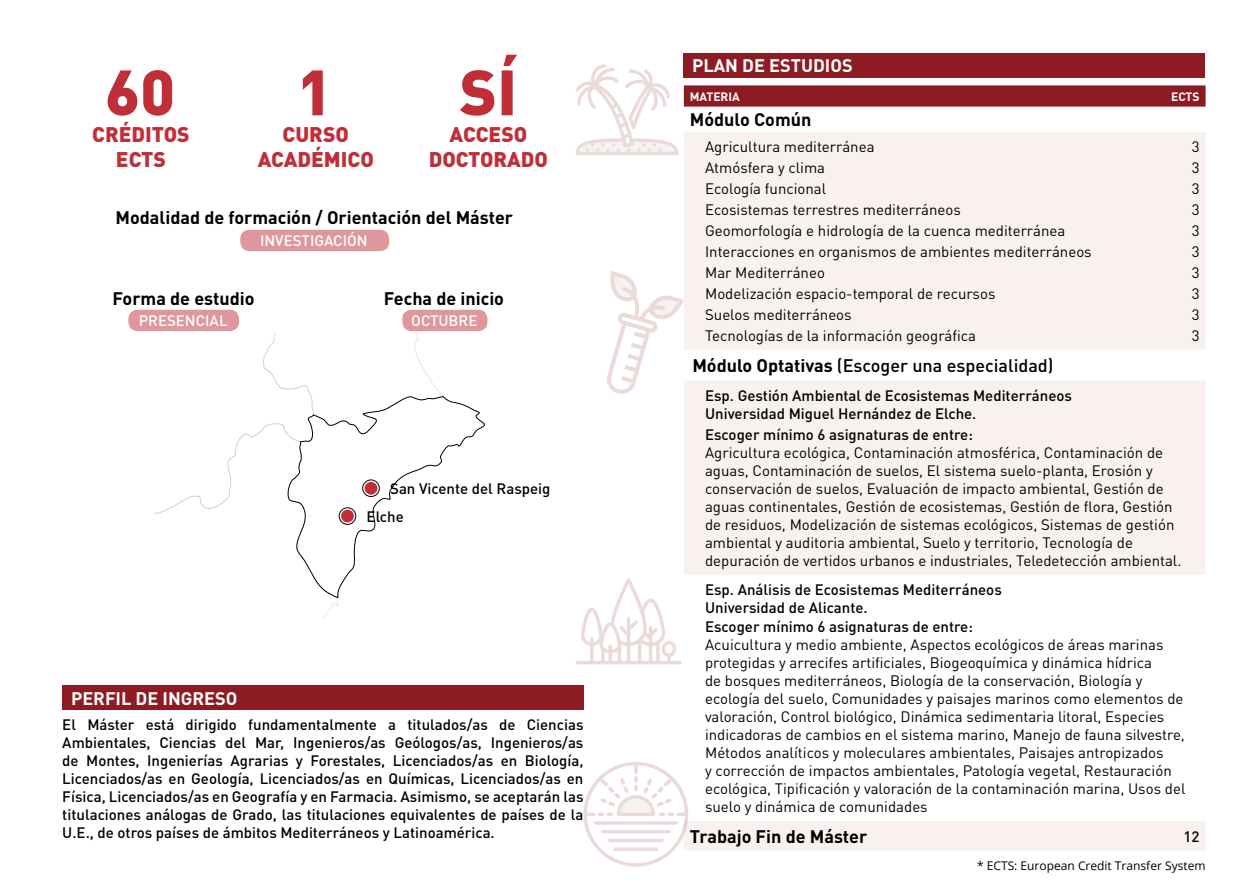
<style>
.page{position:relative;width:1259px;height:893px;background:#fff}
.page>*{position:absolute;margin:0;border:0;box-sizing:border-box;transform-origin:0 0}
.t1{font:900 63px "DIN Pro";color:#c02f38}
.t2{font:900 21px/25.2px "DIN Pro";color:#c02f38;text-align:center}
.t3{font:700 18px "DIN Pro";color:#000}
.t4{font:500 18px "DIN Pro";color:#000}
.t5{font:700 18px "DIN Pro";color:#fff}
.t6{font:15px/21px "DIN Pro";color:#000}
.t7{font:500 15px/18px "DIN Pro";color:#000}
.t8{font:500 15px "DIN Pro";color:#fff}
.t9{font:12px "Open Sans";color:#000}
.t10{font:700 12px "DIN Pro";color:#fff}
.s1{font-weight:700}
</style>
<div class="page">
<div style="left:240px;top:230px;width:149px;height:21px;background:#df979b;border-radius:9px"></div>
<div style="left:128px;top:310px;width:111px;height:21px;background:#df979b;border-radius:9px"></div>
<div style="left:402px;top:310px;width:85px;height:21px;background:#df979b;border-radius:9px"></div>
<svg style="left:154px;top:321px;width:334px;height:297px"></svg>
<div style="left:341px;top:510px;width:13px;height:12px;background:#c02f38;border-radius:50%"></div>
<div style="left:339px;top:508px;width:17px;height:17px;border:1px solid #000;border-radius:50%"></div>
<div style="left:365px;top:482px;width:12px;height:13px;background:#c02f38;border-radius:50%"></div>
<div style="left:362px;top:480px;width:17px;height:17px;border:1px solid #000;border-radius:50%"></div>
<div style="left:684px;top:53px;width:521px;height:25px;background:#8c1c22"></div>
<svg style="left:684px;top:157px;width:521px;height:694px;fill:#f9f1ef"></svg>
<div style="left:62px;top:686px;width:521px;height:24px;background:#8c1c22"></div>
<svg style="left:575px;top:63px;width:630px;height:94px"></svg>
<svg style="left:607px;top:268px;width:79px;height:126px"></svg>
<svg style="left:583px;top:760px;width:107px;height:58px"></svg>
<hr style="left:596px;top:821px;width:80px;height:4px;background:#eddede">
<hr style="left:602px;top:830px;width:67px;height:3px;background:#9e4545">
<hr style="left:609px;top:839px;width:53px;height:3px;background:#9e4545">
<svg style="left:615px;top:847px;width:42px;height:4px"></svg>
<svg style="left:575px;top:578px;width:106px;height:86px"></svg>
<h1 class="t1" style="left:105px;top:50px;width:72px">60</h1>
<h2 class="t2" style="left:92px;top:121px;width:99px">CRÉDITOS<br>ECTS</h2>
<h1 class="t1" style="left:297px;top:50px;width:37px">1</h1>
<h2 class="t2" style="left:258px;top:121px;width:118px">CURSO<br>ACADÉMICO</h2>
<h1 class="t1" style="left:460px;top:50px;width:59px">SÍ</h1>
<h2 class="t2" style="left:429px;top:121px;width:121px">ACCESO<br>DOCTORADO</h2>
<p class="t3" style="left:115px;top:205px;width:399px">Modalidad de formación / Orientación del Máster</p>
<p class="t8" style="left:260px;top:231px;width:109px">INVESTIGACIÓN</p>
<p class="t3" style="left:113px;top:286px;width:143px">Forma de estudio</p>
<p class="t8" style="left:139px;top:310px;width:90px">PRESENCIAL</p>
<p class="t3" style="left:384px;top:286px;width:122px">Fecha de inicio</p>
<p class="t8" style="left:411px;top:310px;width:68px">OCTUBRE</p>
<p class="t7" style="left:390px;top:479px;width:162px">San Vicente del Raspeig</p>
<p class="t5" style="left:71px;top:686px;width:168px">PERFIL DE INGRESO</p>
<p class="t7" style="left:367px;top:507px;width:39px">Elche</p>
<p class="t7" style="left:62px;top:715px;width:523px;text-align:justify">El Máster está dirigido fundamentalmente a titulados/as de Ciencias Ambientales, Ciencias del Mar, Ingenieros/as Geólogos/as, Ingenieros/as de Montes, Ingenierías Agrarias y Forestales, Licenciados/as en Biología, Licenciados/as en Geología, Licenciados/as en Químicas, Licenciados/as en Física, Licenciados/as en Geografía y en Farmacia. Asimismo, se aceptarán las titulaciones análogas de Grado, las titulaciones equivalentes de países de la U.E., de otros países de ámbitos Mediterráneos y Latinoamérica.</p>
<p class="t5" style="left:692px;top:54px;width:162px">PLAN DE ESTUDIOS</p>
<p class="t10" style="left:690px;top:88px;width:51px">MATERIA</p>
<p class="t10" style="left:1171px;top:88px;width:30px">ECTS</p>
<p class="t3" style="left:690px;top:108px;width:123px">Módulo Común</p>
<p class="t6" style="left:705px;top:136px;width:388px">Agricultura mediterránea<br>Atmósfera y clima<br>Ecología funcional<br>Ecosistemas terrestres mediterráneos<br>Geomorfología e hidrología de la cuenca mediterránea Interacciones en organismos de ambientes mediterráneos Mar Mediterráneo<br>Modelización espacio-temporal de recursos<br>Suelos mediterráneos<br>Tecnologías de la información geográfica</p>
<p class="t6" style="left:1191px;top:136px;width:9px;text-align:justify">3<br>3<br>3<br>3<br>3<br>3<br>3<br>3<br>3<br>3</p>
<p class="t4" style="left:692px;top:353px;width:363px"><span class="s1">Módulo Optativas</span> (Escoger una especialidad)</p>
<p class="t7" style="left:705px;top:386px;width:368px">Esp. Gestión Ambiental de Ecosistemas Mediterráneos<br>Universidad Miguel Hernández de Elche.</p>
<p class="t7" style="left:705px;top:425px;width:269px">Escoger mínimo 6 asignaturas de entre:</p>
<p class="t6" style="left:705px;top:443px;width:478px;line-height:18px">Agricultura ecológica, Contaminación atmosférica, Contaminación de aguas, Contaminación de suelos, El sistema suelo-planta, Erosión y conservación de suelos, Evaluación de impacto ambiental, Gestión de aguas continentales, Gestión de ecosistemas, Gestión de flora, Gestión de residuos, Modelización de sistemas ecológicos, Sistemas de gestión ambiental y auditoria ambiental, Suelo y territorio, Tecnología de depuración de vertidos urbanos e industriales, Teledetección ambiental.</p>
<p class="t7" style="left:705px;top:580px;width:298px">Esp. Análisis de Ecosistemas Mediterráneos<br>Universidad de Alicante.</p>
<p class="t7" style="left:705px;top:617px;width:269px">Escoger mínimo 6 asignaturas de entre:</p>
<p class="t6" style="left:705px;top:635px;width:482px;line-height:18px">Acuicultura y medio ambiente, Aspectos ecológicos de áreas marinas protegidas y arrecifes artificiales, Biogeoquímica y dinámica hídrica<br>de bosques mediterráneos, Biología de la conservación, Biología y ecología del suelo, Comunidades y paisajes marinos como elementos de valoración, Control biológico, Dinámica sedimentaria litoral, Especies indicadoras de cambios en el sistema marino, Manejo de fauna silvestre, Métodos analíticos y moleculares ambientales, Paisajes antropizados<br>y corrección de impactos ambientales, Patología vegetal, Restauración ecológica, Tipificación y valoración de la contaminación marina, Usos del suelo y dinámica de comunidades</p>
<p class="t3" style="left:690px;top:824px;width:179px">Trabajo Fin de Máster</p>
<p class="t7" style="left:1183px;top:826px;width:17px">12</p>
<p class="t9" style="left:977px;top:857px;width:230px">* ECTS: European Credit Transfer System</p>
</div>
